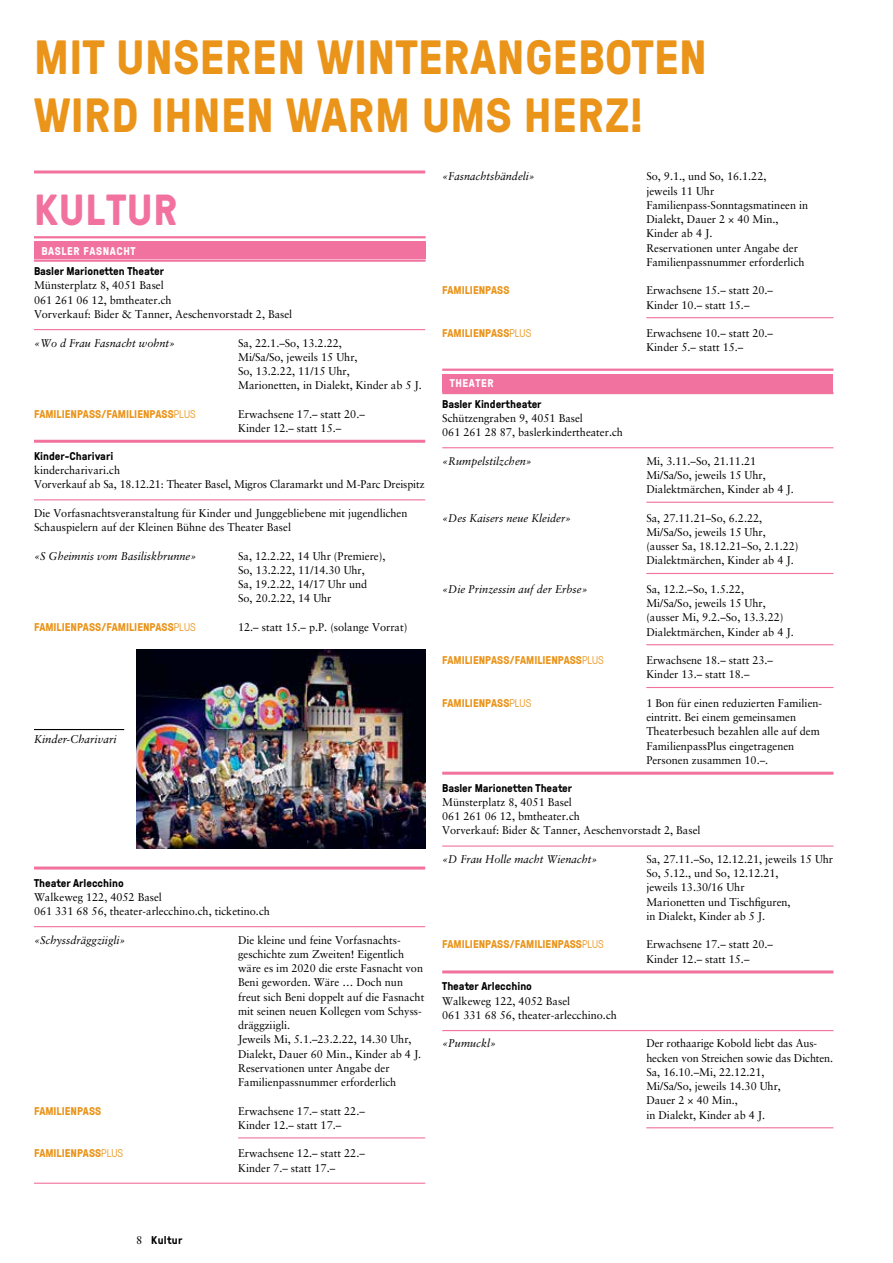
<style>
.page{position:relative;width:893px;height:1263px;background:#fff}
.page>*{position:absolute;margin:0;border:0;box-sizing:border-box;transform-origin:0 0}
.t1{font:700 48px/58.5px "GT Pressura";letter-spacing:.01em;color:#ea941a}
.t2{font:700 43.5px "GT Pressura";letter-spacing:.025em;color:#f1729e}
.t3{font:11.25px/14.2px "Sabon";color:#000}
.t4{font:italic 11.25px "Sabon";color:#000}
.t5{font:700 11.25px "GT Pressura";color:#ea941a}
.t6{font:700 11.25px "GT Pressura";color:#000}
.t7{font:700 11.25px "GT Pressura";letter-spacing:.05em;color:#fff}
.s1{font-weight:300}
.s2{font-family:"Sabon";font-weight:400}
</style>
<div class="page">
<hr style="left:34px;top:329px;width:391px;height:1px;background:#f1729e">
<hr style="left:34px;top:440px;width:391px;height:3px;background:#f1729e">
<hr style="left:34px;top:499px;width:391px;height:1px;background:#f1729e">
<hr style="left:34px;top:866px;width:391px;height:3px;background:#f1729e">
<hr style="left:34px;top:926px;width:391px;height:1px;background:#f1729e">
<hr style="left:238px;top:1137px;width:187px;height:1px;background:#f1729e">
<hr style="left:34px;top:1182px;width:391px;height:2px;background:#f1729e">
<hr style="left:34px;top:170px;width:391px;height:3px;background:#f1729e">
<div style="left:34px;top:242px;width:391px;height:17px;background:#f1729e"></div>
<hr style="left:34px;top:236px;width:392px;height:2px;background:#f1729e">
<hr style="left:34px;top:259px;width:392px;height:3px;background:#f1729e">
<hr style="left:646px;top:317px;width:187px;height:1px;background:#f1729e">
<hr style="left:442px;top:447px;width:391px;height:1px;background:#f1729e">
<hr style="left:646px;top:502px;width:187px;height:1px;background:#f1729e">
<hr style="left:646px;top:573px;width:187px;height:1px;background:#f1729e">
<hr style="left:646px;top:644px;width:187px;height:1px;background:#f1729e">
<hr style="left:646px;top:687px;width:187px;height:1px;background:#f1729e">
<hr style="left:442px;top:772px;width:391px;height:3px;background:#f1729e">
<hr style="left:442px;top:845px;width:391px;height:2px;background:#f1729e">
<hr style="left:442px;top:970px;width:391px;height:3px;background:#f1729e">
<hr style="left:442px;top:1030px;width:391px;height:1px;background:#f1729e">
<hr style="left:646px;top:1127px;width:187px;height:1px;background:#f1729e">
<div style="left:442px;top:374px;width:391px;height:17px;background:#f1729e"></div>
<hr style="left:442px;top:369px;width:391px;height:2px;background:#f1729e">
<hr style="left:442px;top:392px;width:391px;height:2px;background:#f1729e">
<img style="left:136px;top:649px;width:289px;height:199px">
<hr style="left:34px;top:729px;width:90px;height:1px;background:#000">
<h1 class="t1" style="left:34px;top:26px;width:674px">MIT UNSEREN WINTERANGEBOTEN<br>WIRD IHNEN WARM UMS HERZ!</h1>
<h2 class="t2" style="left:34px;top:178px;width:145px">KULTUR</h2>
<p class="t7" style="left:42px;top:243px;width:96px">BASLER FASNACHT</p>
<p class="t6" style="left:34px;top:263px;width:131px">Basler Marionetten Theater</p>
<p class="t3" style="left:34px;top:278px;width:260px">Münsterplatz 8, 4051 Basel<br>061 261 06 12, bmtheater.ch<br>Vorverkauf: Bider &amp; Tanner, Aeschenvorstadt 2, Basel</p>
<p class="t4" style="left:34px;top:336px;width:143px">«Wo d Frau Fasnacht wohnt»</p>
<p class="t3" style="left:238px;top:335px;width:185px">Sa, 22.1.–So, 13.2.22,<br>Mi/Sa/So, jeweils 15 Uhr,<br>So, 13.2.22, 11/15 Uhr,<br>Marionetten, in Dialekt, Kinder ab 5 J.</p>
<p class="t5" style="left:34px;top:406px;width:163px">FAMILIENPASS/FAMILIENPASS<span class="s1">PLUS</span></p>
<p class="t3" style="left:238px;top:407px;width:128px">Erwachsene 17.– statt 20.–<br>Kinder 12.– statt 15.–</p>
<p class="t6" style="left:34px;top:448px;width:81px">Kinder-Charivari</p>
<p class="t3" style="left:34px;top:463px;width:392px">kindercharivari.ch<br>Vorverkauf ab Sa, 18.12.21: Theater Basel, Migros Claramarkt und M-Parc Dreispitz</p>
<p class="t3" style="left:34px;top:506px;width:375px">Die Vorfasnachtsveranstaltung für Kinder und Junggebliebene mit jugendlichen<br>Schauspielern auf der Kleinen Bühne des Theater Basel</p>
<p class="t4" style="left:34px;top:549px;width:164px">«S Gheimnis vom Basiliskbrunne»</p>
<p class="t3" style="left:238px;top:548px;width:149px">Sa, 12.2.22, 14 Uhr (Premiere),<br>So, 13.2.22, 11/14.30 Uhr,<br>Sa, 19.2.22, 14/17 Uhr und<br>So, 20.2.22, 14 Uhr</p>
<p class="t5" style="left:34px;top:619px;width:163px">FAMILIENPASS/FAMILIENPASS<span class="s1">PLUS</span></p>
<p class="t3" style="left:238px;top:620px;width:171px">12.– statt 15.– p.P. (solange Vorrat)</p>
<p class="t4" style="left:34px;top:732px;width:84px">Kinder-Charivari</p>
<p class="t6" style="left:34px;top:874px;width:91px">Theater Arlecchino</p>
<p class="t3" style="left:34px;top:890px;width:237px">Walkeweg 122, 4052 Basel<br>061 331 68 56, theater-arlecchino.ch, ticketino.ch</p>
<p class="t4" style="left:34px;top:933px;width:93px">«Schyssdräggziigli»</p>
<p class="t3" style="left:238px;top:932px;width:188px">Die kleine und feine Vorfasnachts&shy;geschichte zum Zweiten! Eigentlich wäre es im 2020 die erste Fasnacht von Beni geworden. Wäre … Doch nun freut sich Beni doppelt auf die Fasnacht mit seinen neuen Kollegen vom Schyss&shy;dräggziigli.<br>Jeweils Mi, 5.1.–23.2.22, 14.30 Uhr, Dialekt, Dauer 60 Min., Kinder ab 4 J.<br>Reservationen unter Angabe der Familienpassnummer erforderlich</p>
<p class="t5" style="left:34px;top:1102px;width:69px">FAMILIENPASS</p>
<p class="t3" style="left:238px;top:1103px;width:128px">Erwachsene 17.– statt 22.–<br>Kinder 12.– statt 17.–</p>
<p class="t5" style="left:34px;top:1145px;width:91px">FAMILIENPASS<span class="s1">PLUS</span></p>
<p class="t3" style="left:238px;top:1146px;width:128px">Erwachsene 12.– statt 22.–<br>Kinder 7.– statt 17.–</p>
<p class="t4" style="left:442px;top:170px;width:94px">«Fasnachtsbändeli»</p>
<p class="t3" style="left:646px;top:169px;width:163px">So, 9.1., und So, 16.1.22,<br>jeweils 11 Uhr<br>Familienpass-Sonntagsmatineen in<br>Dialekt, Dauer 2 × 40 Min.,<br>Kinder ab 4 J.<br>Reservationen unter Angabe der<br>Familienpassnummer erforderlich</p>
<p class="t5" style="left:442px;top:282px;width:69px">FAMILIENPASS</p>
<p class="t3" style="left:646px;top:283px;width:128px">Erwachsene 15.– statt 20.–<br>Kinder 10.– statt 15.–</p>
<p class="t5" style="left:442px;top:325px;width:91px">FAMILIENPASS<span class="s1">PLUS</span></p>
<p class="t3" style="left:646px;top:326px;width:128px">Erwachsene 10.– statt 20.–<br>Kinder 5.– statt 15.–</p>
<p class="t7" style="left:450px;top:375px;width:45px">THEATER</p>
<p class="t6" style="left:442px;top:395px;width:101px">Basler Kindertheater</p>
<p class="t3" style="left:442px;top:411px;width:182px">Schützengraben 9, 4051 Basel<br>061 261 28 87, baslerkindertheater.ch</p>
<p class="t4" style="left:442px;top:454px;width:91px">«Rumpelstilzchen»</p>
<p class="t3" style="left:646px;top:453px;width:149px">Mi, 3.11.–So, 21.11.21<br>Mi/Sa/So, jeweils 15 Uhr,<br>Dialektmärchen, Kinder ab 4 J.</p>
<p class="t4" style="left:442px;top:511px;width:131px">«Des Kaisers neue Kleider»</p>
<p class="t3" style="left:646px;top:510px;width:154px">Sa, 27.11.21–So, 6.2.22,<br>Mi/Sa/So, jeweils 15 Uhr, (ausser Sa, 18.12.21–So, 2.1.22)<br>Dialektmärchen, Kinder ab 4 J.</p>
<p class="t4" style="left:442px;top:582px;width:147px">«Die Prinzessin auf der Erbse»</p>
<p class="t3" style="left:646px;top:582px;width:149px">Sa, 12.2.–So, 1.5.22,<br>Mi/Sa/So, jeweils 15 Uhr, (ausser Mi, 9.2.–So, 13.3.22)<br>Dialektmärchen, Kinder ab 4 J.</p>
<p class="t5" style="left:442px;top:652px;width:163px">FAMILIENPASS/FAMILIENPASS<span class="s1">PLUS</span></p>
<p class="t3" style="left:646px;top:653px;width:128px">Erwachsene 18.– statt 23.–<br>Kinder 13.– statt 18.–</p>
<p class="t5" style="left:442px;top:695px;width:91px">FAMILIENPASS<span class="s1">PLUS</span></p>
<p class="t3" style="left:646px;top:696px;width:176px">1 Bon für einen reduzierten Familien&shy;eintritt. Bei einem gemeinsamen Theaterbesuch bezahlen alle auf dem FamilienpassPlus eingetragenen Personen zusammen 10.–.</p>
<p class="t6" style="left:442px;top:779px;width:131px">Basler Marionetten Theater</p>
<p class="t3" style="left:442px;top:795px;width:260px">Münsterplatz 8, 4051 Basel<br>061 261 06 12, bmtheater.ch<br>Vorverkauf: Bider &amp; Tanner, Aeschenvorstadt 2, Basel</p>
<p class="t4" style="left:442px;top:852px;width:157px">«D Frau Holle macht Wienacht»</p>
<p class="t3" style="left:646px;top:852px;width:188px">Sa, 27.11.–So, 12.12.21, jeweils 15 Uhr<br>So, 5.12., und So, 12.12.21,<br>jeweils 13.30/16 Uhr<br>Marionetten und Tischfiguren,<br>in Dialekt, Kinder ab 5 J.</p>
<p class="t5" style="left:442px;top:936px;width:163px">FAMILIENPASS/FAMILIENPASS<span class="s1">PLUS</span></p>
<p class="t3" style="left:646px;top:937px;width:128px">Erwachsene 17.– statt 20.–<br>Kinder 12.– statt 15.–</p>
<p class="t6" style="left:442px;top:978px;width:91px">Theater Arlecchino</p>
<p class="t3" style="left:442px;top:993px;width:176px">Walkeweg 122, 4052 Basel<br>061 331 68 56, theater-arlecchino.ch</p>
<p class="t4" style="left:442px;top:1037px;width:55px">«Pumuckl»</p>
<p class="t3" style="left:646px;top:1036px;width:188px">Der rothaarige Kobold liebt das Aus&shy;hecken von Streichen sowie das Dichten.<br>Sa, 16.10.–Mi, 22.12.21,<br>Mi/Sa/So, jeweils 14.30 Uhr,<br>Dauer 2 × 40 Min.,<br>in Dialekt, Kinder ab 4 J.</p>
<p class="t6" style="left:136px;top:1231px;width:48px"><span class="s2">8</span> Kultur</p>
</div>
